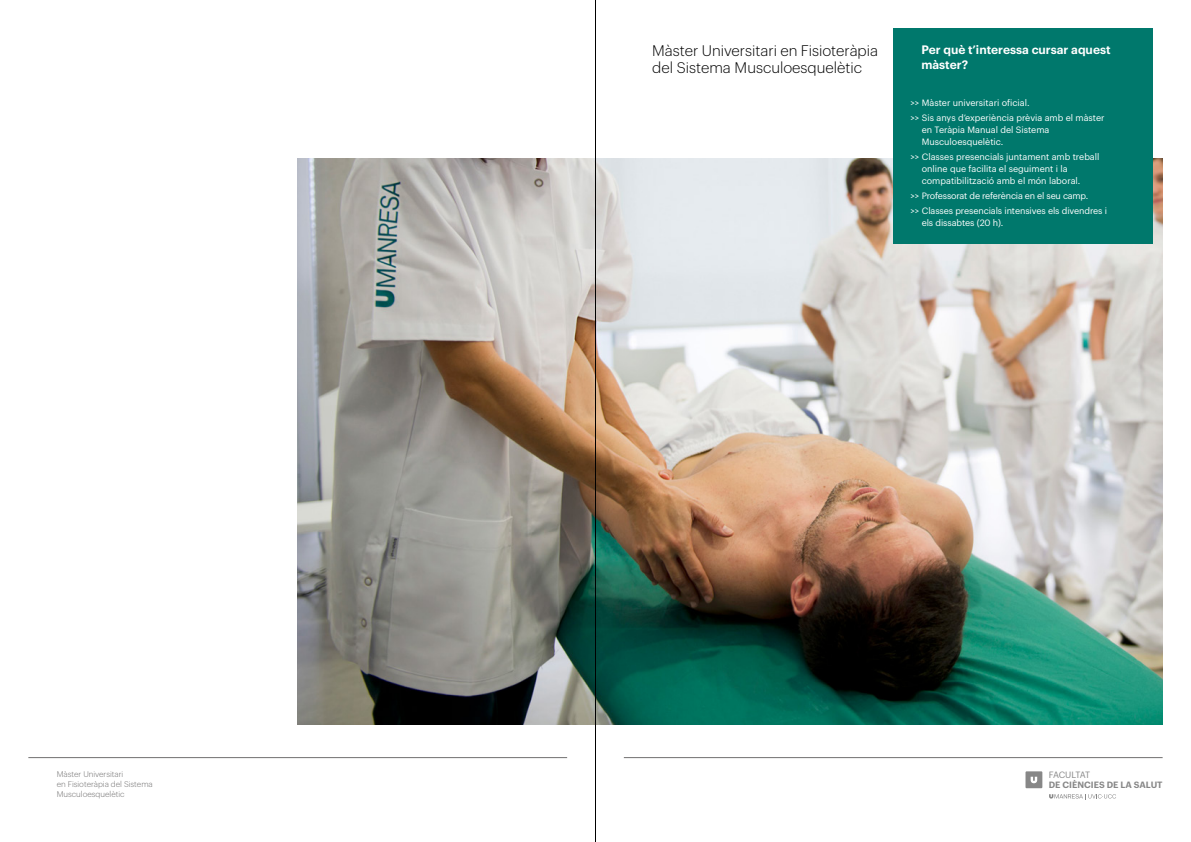
<style>
.page{position:relative;width:1191px;height:842px;background:#fff}
.page>*{position:absolute;margin:0;border:0;box-sizing:border-box;transform-origin:0 0}
.t1{font:300 15px/17px "Graphik";color:#000}
.t2{font:600 12px/15px "Graphik";color:#fff}
.t3{font:9px/12px "Graphik";color:#fff}
.t4{font:600 8.9px "Graphik";color:#878787}
.t5{font:8.9px "Graphik";letter-spacing:-.055em;color:#878787}
.t6{font:300 8px/10px "Graphik";color:#706f6f}
</style>
<div class="page">
<hr style="left:624px;top:757px;width:538px;height:1px;background:#706f6f">
<div style="left:1025px;top:771px;width:17px;height:17px;background:#878787"></div>
<svg style="left:1030px;top:777px;width:7px;height:6px"></svg>
<svg style="left:1049px;top:794px;width:67px;height:5px"></svg>
<hr style="left:28px;top:757px;width:539px;height:1px;background:#706f6f">
<img style="left:298px;top:159px;width:864px;height:565px">
<div style="left:893px;top:28px;width:259px;height:215px;background:#00786c"></div>
<hr style="left:595px;top:0;width:1px;height:842px;background:#000">
<p class="t6" style="left:57px;top:768px;width:98px">Màster Universitari<br>en Fisioteràpia del Sistema<br>Musculoesquelètic</p>
<h1 class="t1" style="left:652px;top:41px;width:227px">Màster Universitari en Fisioteràpia del Sistema Musculoesquelètic</h1>
<h2 class="t2" style="left:921px;top:41px;width:191px">Per què t’interessa cursar aquest màster?</h2>
<p class="t3" style="left:910px;top:94px;width:196px;line-height:15px">&gt;&gt; Màster universitari oficial.<br>&gt;&gt; Sis anys d’experiència prèvia amb el màster</p>
<p class="t3" style="left:921px;top:122px;width:129px">en Teràpia Manual del Sistema<br>Musculoesquelètic.</p>
<p class="t3" style="left:921px;top:149px;width:179px;text-indent:-11px">&gt;&gt; Classes presencials juntament amb treball online que facilita el seguiment i la compatibilització amb el món laboral.</p>
<p class="t3" style="left:910px;top:187px;width:198px;line-height:15px">&gt;&gt; Professorat de referència en el seu camp.<br>&gt;&gt; Classes presencials intensives els divendres i</p>
<p class="t3" style="left:921px;top:215px;width:83px">els dissabtes (20 h).</p>
<p class="t5" style="left:1048px;top:768px;width:43px">FACULTAT</p>
<p class="t4" style="left:1048px;top:778px;width:115px">DE CIÈNCIES DE LA SALUT</p>
</div>
